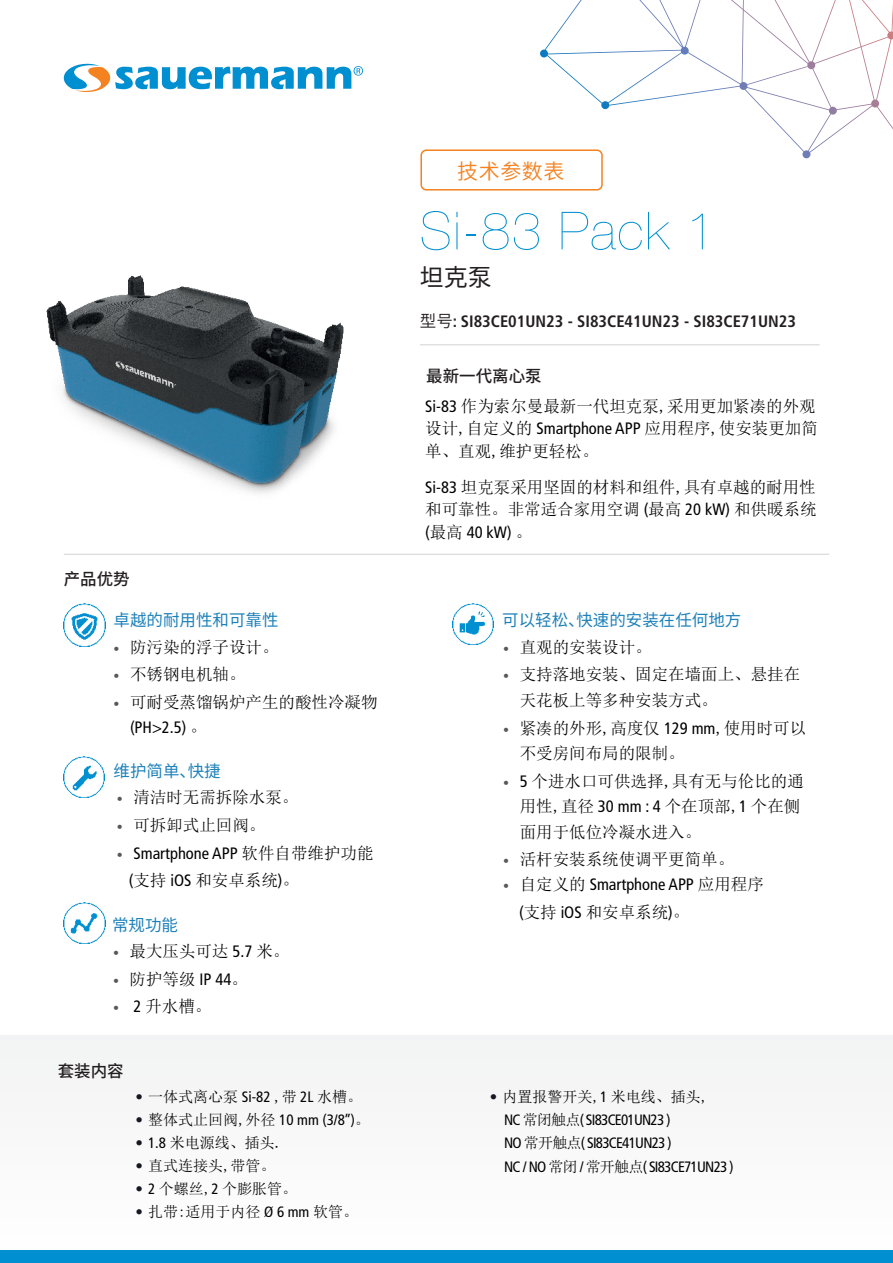
<style>
.page{position:relative;width:893px;height:1263px;background:#fff}
.page>*{position:absolute;margin:0;border:0;box-sizing:border-box;transform-origin:0 0}
.t1{font:200 52.5px "Helvetica Neue LT Std";letter-spacing:.03em;color:#008fd0}
.t2{font:24px "Source Han Sans CN";color:#231f20}
.t3{font:21px "Source Han Sans CN";letter-spacing:.03em;color:#f58220}
.t4{font:16.5px/25.5px "Sim Sun";color:#000001}
.t5{font:condensed 16.5px "Frutiger LT Std";color:#000001}
.t6{font:700 condensed 16.5px "Frutiger LT Std";color:#231f20}
.t7{font:16.5px "Source Han Sans CN";color:#1d81ba}
.t8{font:500 16.5px "Source Han Sans CN";color:#231f20}
.Bullet_list_1{font:condensed 15px "Frutiger LT Std";letter-spacing:-.05em;color:#000001}
.t9{font:15px "Sim Sun";color:#000001}
.s1{font-family:"Frutiger LT Std";font-stretch:condensed;font-size:12px;color:#57585a}
.s2{font-family:"Frutiger LT Std";font-stretch:condensed}
.s3{font-family:"Adobe Song Std";font-weight:300}
.s4{font-size:12px;color:#57585a}
.s5{font-family:"Sim Sun";font-stretch:normal}
.s6{font-family:"Frutiger LT Std";font-stretch:condensed;color:#151822}
.s7{color:#151822}
.s8{font-family:"Source Han Sans CN";font-weight:400;font-stretch:normal}
</style>
<div class="page">
<div style="left:0;top:1036px;width:893px;height:227px;background:#f8f8f9"></div>
<svg style="left:64px;top:64px;width:299px;height:28px"></svg>
<div style="left:0;top:1251px;width:893px;height:12px;background:#008fd0"></div>
<hr style="left:64px;top:554px;width:765px;height:1px;background:#d1d2d4">
<div style="left:420px;top:149px;width:183px;height:42px;border:2px solid #f58220;border-radius:5px"></div>
<svg style="left:540px;top:0;width:353px;height:158px"></svg>
<hr style="left:420px;top:344px;width:400px;height:1px;background:#d1d2d4">
<img style="left:64px;top:902px;width:41px;height:42px">
<img style="left:64px;top:604px;width:42px;height:42px">
<img style="left:46px;top:275px;width:298px;height:219px">
<img style="left:64px;top:756px;width:41px;height:41px">
<img style="left:452px;top:604px;width:41px;height:41px">
<p class="t8" style="left:64px;top:569px;width:67px">产品优势</p>
<p class="t7" style="left:114px;top:611px;width:166px">卓越的耐用性和可靠性</p>
<p class="t4" style="left:114px;top:634px;width:166px"><span class="s1">•</span> 防污染的浮子设计。</p>
<p class="t4" style="left:114px;top:662px;width:133px"><span class="s1">•</span> 不锈钢电机轴。</p>
<p class="t4" style="left:130px;top:689px;width:249px;text-indent:-16px"><span class="s1">•</span> 可耐受蒸馏锅炉产生的酸性冷凝物<span class="s2">(PH&gt;2.5)</span> <span class="s3">。</span></p>
<p class="t7" style="left:114px;top:761px;width:109px">维护简单、快捷</p>
<p class="t4" style="left:117px;top:785px;width:183px"><span class="s1">•</span> 清洁时无需拆除水泵。</p>
<p class="t4" style="left:117px;top:812px;width:150px"><span class="s1">•</span> 可拆卸式止回阀。</p>
<p class="t5" style="left:117px;top:843px;width:258px"><span class="s4">•</span> Smartphone APP <span class="s5">软件自带维护功能</span></p>
<p class="t4" style="left:129px;top:867px;width:172px"><span class="s2">(</span>支持 <span class="s2">iOS</span> 和安卓系统<span class="s2">)</span><span class="s3">。</span></p>
<p class="t7" style="left:112px;top:915px;width:67px">常规功能</p>
<p class="t4" style="left:113px;top:938px;width:178px"><span class="s1">•</span> 最大压头可达 <span class="s2">5.7</span> 米。</p>
<p class="t4" style="left:113px;top:966px;width:136px"><span class="s1">•</span> 防护等级 <span class="s2">IP 44</span>。</p>
<p class="t4" style="left:113px;top:993px;width:100px"><span class="s1">•</span> <span class="s2">2</span> 升水槽。</p>
<p class="t8" style="left:58px;top:1061px;width:68px">套装内容</p>
<p class="t9" style="left:135px;top:1089px;width:228px"><span class="s6">•</span> 一体式离心泵 <span class="s2">Si-82</span> ,带 <span class="s2">2L</span> 水槽。</p>
<p class="Bullet_list_1" style="left:135px;top:1111px;width:236px"><span class="s7">•</span> <span class="s5">整体式止回阀,外径</span> 10 mm (3/8’’)<span class="s5">。</span></p>
<p class="t9" style="left:135px;top:1135px;width:148px"><span class="s6">•</span> <span class="s2">1.8</span> 米电源线、插头.</p>
<p class="t9" style="left:135px;top:1158px;width:142px"><span class="s6">•</span> 直式连接头,带管。</p>
<p class="t9" style="left:135px;top:1181px;width:163px"><span class="s6">•</span> <span class="s2">2</span> 个螺丝,<span class="s2">2</span> 个膨胀管。</p>
<p class="t9" style="left:135px;top:1204px;width:224px"><span class="s6">•</span> 扎带:适用于内径 <span class="s2">Ø 6 mm</span> 软管。</p>
<p class="t3" style="left:457px;top:159px;width:109px">技术参数表</p>
<p class="t1" style="left:420px;top:200px;width:297px">Si-83 Pack 1</p>
<p class="t2" style="left:420px;top:263px;width:73px">坦克泵</p>
<p class="t6" style="left:420px;top:312px;width:378px"><span class="s8">型号</span>: SI83CE01UN23 - SI83CE41UN23 - SI83CE71UN23</p>
<p class="t8" style="left:426px;top:367px;width:117px">最新一代离心泵</p>
<p class="t4" style="left:425px;top:394px;width:394px;line-height:22.5px"><span class="s2">Si-83</span> 作为索尔曼最新一代坦克泵,采用更加紧凑的外观设计,自定义的 <span class="s2">Smartphone APP</span> 应用程序,使安装更加简单、直观,维护更轻松。</p>
<p class="t4" style="left:425px;top:475px;width:393px;line-height:22.5px;text-align:justify"><span class="s2">Si-83</span> 坦克泵采用坚固的材料和组件,具有卓越的耐用性和可靠性。非常适合家用空调 <span class="s2">(</span>最高 <span class="s2">20 kW)</span> 和供暖系统<span class="s2">(</span>最高 <span class="s2">40 kW)</span> 。</p>
<p class="t7" style="left:502px;top:611px;width:241px">可以轻松、快速的安装在任何地方</p>
<p class="t4" style="left:503px;top:634px;width:150px"><span class="s1">•</span> 直观的安装设计。</p>
<p class="t4" style="left:520px;top:662px;width:282px;text-indent:-16px"><span class="s1">•</span> 支持落地安装、固定在墙面上、悬挂在天花板上等多种安装方式。</p>
<p class="t4" style="left:520px;top:715px;width:288px;text-indent:-16px"><span class="s1">•</span> 紧凑的外形,高度仅 <span class="s2">129 mm</span>,使用时可以不受房间布局的限制。</p>
<p class="t4" style="left:520px;top:768px;width:286px;text-indent:-16px"><span class="s1">•</span> <span class="s2">5</span> 个进水口可供选择,具有无与伦比的通用性,直径 <span class="s2">30 mm : 4</span> 个在顶部,<span class="s2">1</span> 个在侧面用于低位冷凝水进入。</p>
<p class="t4" style="left:503px;top:847px;width:232px"><span class="s1">•</span> 活杆安装系统使调平更简单。</p>
<p class="t5" style="left:503px;top:875px;width:262px"><span class="s4">•</span> <span class="s5">自定义的</span> Smartphone APP <span class="s5">应用程序</span></p>
<p class="t4" style="left:519px;top:899px;width:172px"><span class="s2">(</span>支持 <span class="s2">iOS</span> 和安卓系统<span class="s2">)</span><span class="s3">。</span></p>
<p class="t9" style="left:490px;top:1089px;width:220px"><span class="s6">•</span> 内置报警开关,<span class="s2">1</span> 米电线、插头,</p>
<p class="Bullet_list_1" style="left:504px;top:1111px;width:168px">NC <span class="s5">常闭触点</span>( SI83CE01UN23 )</p>
<p class="Bullet_list_1" style="left:504px;top:1134px;width:169px">NO <span class="s5">常开触点</span>( SI83CE41UN23 )</p>
<p class="Bullet_list_1" style="left:504px;top:1157px;width:231px">NC / NO <span class="s5">常闭</span> / <span class="s5">常开触点</span>( SI83CE71UN23 )</p>
</div>
